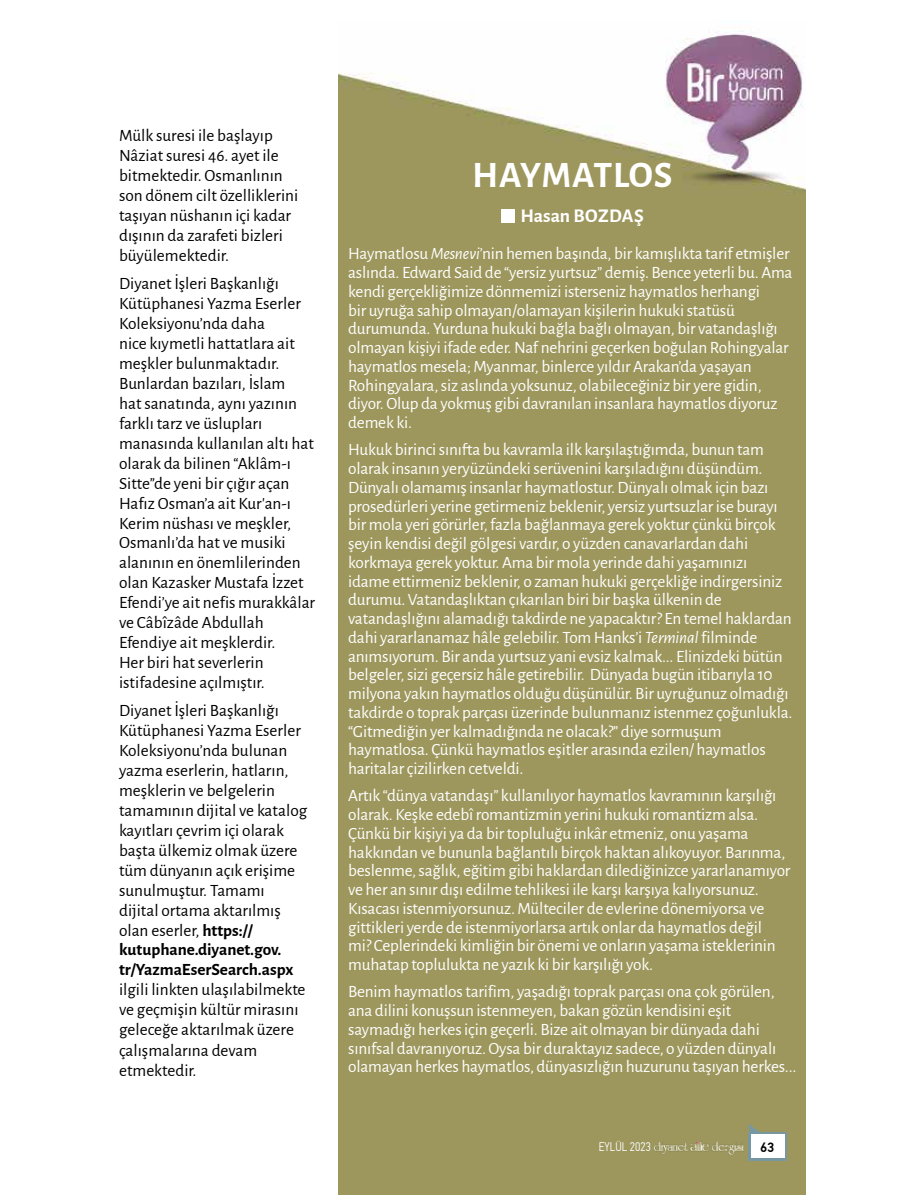
<style>
.page{position:relative;width:906px;height:1195px;background:#fff}
.page>*{position:absolute;margin:0;border:0;box-sizing:border-box;transform-origin:0 0}
.t1{font:700 37.5px "Alegreya Sans";letter-spacing:.015em;color:#fff}
.t2{font:700 19.5px "Alegreya Sans";letter-spacing:.005em;color:#fff}
.t3{font:17.25px/18.8px "Alegreya Sans";letter-spacing:-.01em;color:#fff}
.t4{font:17.25px/20px "Alegreya Sans";color:#000}
.t5{font:500 13.5px "PF Din Text Pro";color:#000}
.t6{font:300 12.45px "PF Din Text Cond Pro";color:#fff}
.s1{font-weight:700}
.s2{font-style:italic}
</style>
<div class="page">
<img style="left:339px;top:31px;width:466px;height:1164px">
<div style="left:748px;top:1132px;width:39px;height:29px;background:#7797a3"></div>
<div style="left:751px;top:1134px;width:33px;height:24px;background:#fff"></div>
<svg style="left:748px;top:1123px;width:13px;height:9px"></svg>
<img style="left:654px;top:1137px;width:90px;height:22px">
<div style="left:501px;top:209px;width:13px;height:13px;background:#fff"></div>
<p class="t4" style="left:119px;top:125px;width:181px">Mülk suresi ile başlayıp<br>Nâziat suresi 46. ayet ile bitmektedir. Osmanlının son dönem cilt özelliklerini taşıyan nüshanın içi kadar dışının da zarafeti bizleri büyülemektedir.</p>
<p class="t4" style="left:119px;top:273px;width:197px">Diyanet İşleri Başkanlığı<br>Kütüphanesi Yazma Eserler<br>Koleksiyonu’nda daha<br>nice kıymetli hattatlara ait meşkler bulunmaktadır.<br>Bunlardan bazıları, İslam<br>hat sanatında, aynı yazının farklı tarz ve üslupları manasında kullanılan altı hat olarak da bilinen “Aklâm-ı<br>Sitte”de yeni bir çığır açan<br>Hafız Osman’a ait Kur'an-ı<br>Kerim nüshası ve meşkler,<br>Osmanlı’da hat ve musiki alanının en önemlilerinden olan Kazasker Mustafa İzzet<br>Efendi’ye ait nefis murakkâlar ve Câbîzâde Abdullah<br>Efendiye ait meşklerdir.<br>Her biri hat severlerin istifadesine açılmıştır.</p>
<p class="t4" style="left:119px;top:700px;width:190px">Diyanet İşleri Başkanlığı<br>Kütüphanesi Yazma Eserler<br>Koleksiyonu’nda bulunan yazma eserlerin, hatların, meşklerin ve belgelerin tamamının dijital ve katalog kayıtları çevrim içi olarak başta ülkemiz olmak üzere tüm dünyanın açık erişime sunulmuştur. Tamamı dijital ortama aktarılmış olan eserler, <span class="s1">https:// kutuphane.diyanet.gov. tr/YazmaEserSearch.aspx</span></p>
<p class="t4" style="left:119px;top:979px;width:188px">ilgili linkten ulaşılabilmekte ve geçmişin kültür mirasını geleceğe aktarılmak üzere çalışmalarına devam etmektedir.</p>
<h1 class="t1" style="left:472px;top:147px;width:202px">HAYMATLOS</h1>
<p class="t2" style="left:520px;top:202px;width:125px">Hasan BOZDAŞ</p>
<p class="t3" style="left:348px;top:243px;width:446px">Haymatlosu <span class="s2">Mesnevi</span>’nin hemen başında, bir kamışlıkta tarif etmişler aslında. Edward Said de “yersiz yurtsuz” demiş. Bence yeterli bu. Ama kendi gerçekliğimize dönmemizi isterseniz haymatlos herhangi<br>bir uyruğa sahip olmayan/olamayan kişilerin hukuki statüsü durumunda. Yurduna hukuki bağla bağlı olmayan, bir vatandaşlığı olmayan kişiyi ifade eder. Naf nehrini geçerken boğulan Rohingyalar haymatlos mesela; Myanmar, binlerce yıldır Arakan’da yaşayan Rohingyalara, siz aslında yoksunuz, olabileceğiniz bir yere gidin, diyor. Olup da yokmuş gibi davranılan insanlara haymatlos diyoruz demek ki.</p>
<p class="t3" style="left:348px;top:439px;width:446px">Hukuk birinci sınıfta bu kavramla ilk karşılaştığımda, bunun tam olarak insanın yeryüzündeki serüvenini karşıladığını düşündüm.<br>Dünyalı olamamış insanlar haymatlostur. Dünyalı olmak için bazı prosedürleri yerine getirmeniz beklenir, yersiz yurtsuzlar ise burayı bir mola yeri görürler, fazla bağlanmaya gerek yoktur çünkü birçok şeyin kendisi değil gölgesi vardır, o yüzden canavarlardan dahi korkmaya gerek yoktur. Ama bir mola yerinde dahi yaşamınızı idame ettirmeniz beklenir, o zaman hukuki gerçekliğe indirgersiniz durumu. Vatandaşlıktan çıkarılan biri bir başka ülkenin de vatandaşlığını alamadığı takdirde ne yapacaktır? En temel haklardan dahi yararlanamaz hâle gelebilir. Tom Hanks’i <span class="s2">Terminal</span> filminde anımsıyorum. Bir anda yurtsuz yani evsiz kalmak... Elinizdeki bütün belgeler, sizi geçersiz hâle getirebilir. Dünyada bugün itibarıyla 10 milyona yakın haymatlos olduğu düşünülür. Bir uyruğunuz olmadığı takdirde o toprak parçası üzerinde bulunmanız istenmez çoğunlukla. “Gitmediğin yer kalmadığında ne olacak?” diye sormuşum haymatlosa. Çünkü haymatlos eşitler arasında ezilen/ haymatlos haritalar çizilirken cetveldi.</p>
<p class="t3" style="left:348px;top:785px;width:444px">Artık “dünya vatandaşı” kullanılıyor haymatlos kavramının karşılığı olarak. Keşke edebî romantizmin yerini hukuki romantizm alsa.<br>Çünkü bir kişiyi ya da bir topluluğu inkâr etmeniz, onu yaşama hakkından ve bununla bağlantılı birçok haktan alıkoyuyor. Barınma, beslenme, sağlık, eğitim gibi haklardan dilediğinizce yararlanamıyor ve her an sınır dışı edilme tehlikesi ile karşı karşıya kalıyorsunuz.<br>Kısacası istenmiyorsunuz. Mülteciler de evlerine dönemiyorsa ve gittikleri yerde de istenmiyorlarsa artık onlar da haymatlos değil<br>mi? Ceplerindeki kimliğin bir önemi ve onların yaşama isteklerinin muhatap toplulukta ne yazık ki bir karşılığı yok.</p>
<p class="t3" style="left:348px;top:981px;width:450px">Benim haymatlos tarifim, yaşadığı toprak parçası ona çok görülen, ana dilini konuşsun istenmeyen, bakan gözün kendisini eşit saymadığı herkes için geçerli. Bize ait olmayan bir dünyada dahi sınıfsal davranıyoruz. Oysa bir duraktayız sadece, o yüzden dünyalı olamayan herkes haymatlos, dünyasızlığın huzurunu taşıyan herkes...</p>
<p class="t6" style="left:599px;top:1140px;width:54px">EYLÜL 2023</p>
<p class="t5" style="left:760px;top:1139px;width:16px">63</p>
</div>
